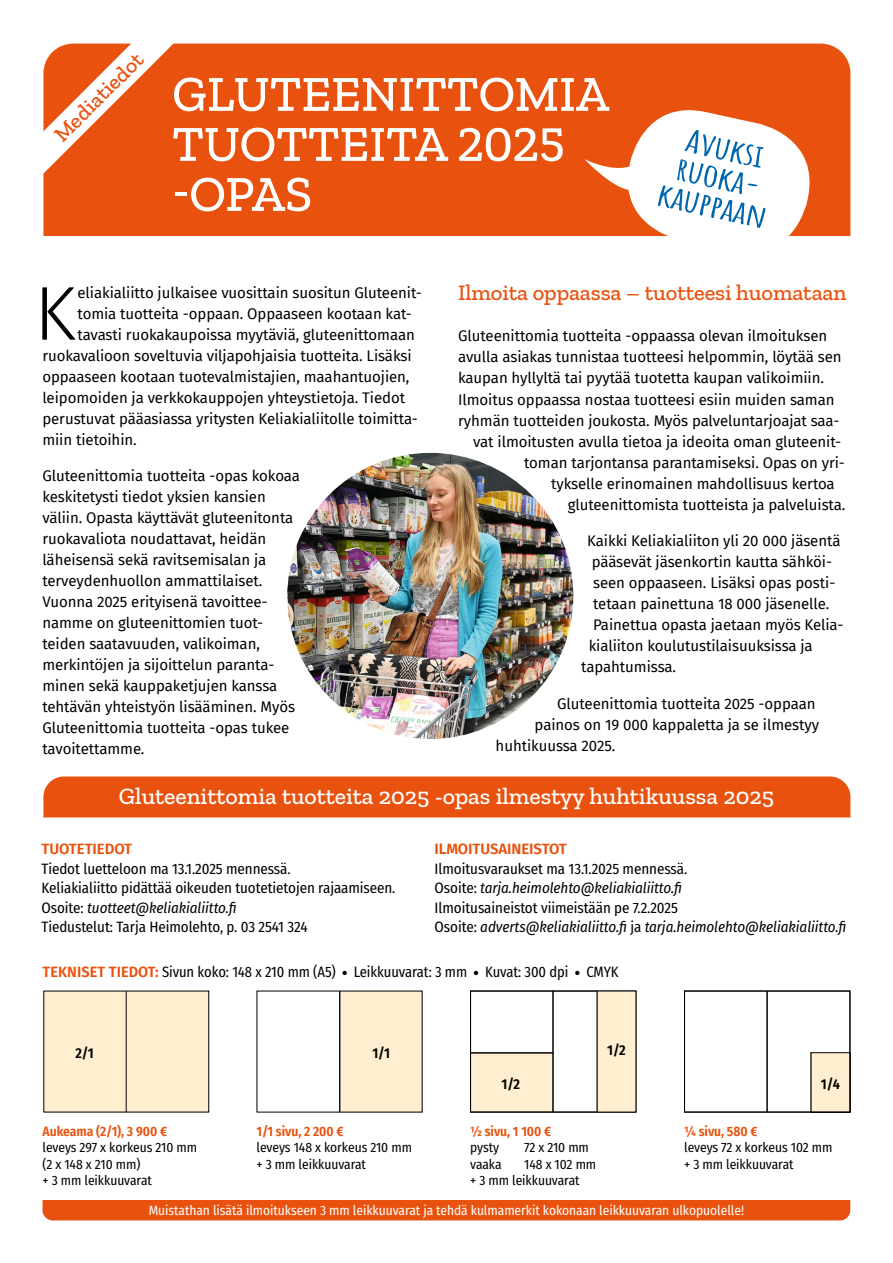
<style>
.page{position:relative;width:893px;height:1263px;background:#fff}
.page>*{position:absolute;margin:0;border:0;box-sizing:border-box;transform-origin:0 0}
.PALVELUOSASTO{font:300 76.35px "Fira Sans";color:#000}
.t1{font:500 50.4px/50.1px "Zilla Slab";color:#fff}
.Glu_kainaloleipis{font:700 31.2px/29.2px "Amatic SC";color:#0067af;text-align:center;scale:1.45 1}
.PALVELUOSASTO-2{font:500 23.85px "Zilla Slab";color:#fff}
.t2{font:500 22.5px "Zilla Slab";letter-spacing:-.005em;color:#e8520e}
.t3{font:500 22.05px "Zilla Slab";color:#e8520e}
.PALVELUOSASTO-3{font:15px/21px "Fira Sans";letter-spacing:-.005em;color:#000}
.PALVELUOSASTO-4{font:15px "Fira Sans Condensed";letter-spacing:-.005em;color:#000}
.PALVELUOSASTO-5{font:italic 15px "Fira Sans Condensed";letter-spacing:-.005em;color:#000}
.PALVELUOSASTO-6{font:600 15px "Fira Sans";letter-spacing:-.005em;color:#e8520e}
.PALVELUOSASTO-7{font:600 14.25px "Fira Sans Condensed";color:#000}
.PALVELUOSASTO-8{font:13.5px/16.5px "Fira Sans Condensed";letter-spacing:-.005em;color:#000}
.PALVELUOSASTO-9{font:13.5px "Fira Sans Condensed";letter-spacing:-.005em;color:#fff}
.PALVELUOSASTO-10{font:600 13.5px "Fira Sans Condensed";letter-spacing:-.005em;color:#e8520e}
.s1{font-size:49.95px}
.s2{font-style:normal}
.s3{font-family:"Fira Sans";font-weight:600;color:#e8520e}
</style>
<div class="page">
<div style="left:43px;top:776px;width:807px;height:41px;background:#e8520e"></div>
<div style="left:43px;top:44px;width:807px;height:192px;background:#e8520e"></div>
<div style="left:471px;top:1053px;width:82px;height:59px;background:#ffeed0"></div>
<div style="left:257px;top:991px;width:165px;height:121px;background:#ffeed0"></div>
<div style="left:257px;top:991px;width:83px;height:121px;background:#fff"></div>
<div style="left:44px;top:991px;width:165px;height:121px;background:#ffeed0"></div>
<hr style="left:126px;top:991px;width:1px;height:121px;background:#000">
<div style="left:597px;top:991px;width:39px;height:121px;background:#ffeed0"></div>
<div style="left:470px;top:991px;width:166px;height:121px;border:1px solid #000"></div>
<hr style="left:553px;top:991px;width:1px;height:121px;background:#000">
<hr style="left:471px;top:1052px;width:82px;height:1px;background:#000">
<hr style="left:597px;top:991px;width:1px;height:121px;background:#000">
<hr style="left:339px;top:991px;width:1px;height:121px;background:#000">
<div style="left:811px;top:1053px;width:39px;height:59px;background:#ffeed0"></div>
<div style="left:811px;top:1052px;width:39px;height:60px;border:1px solid #000"></div>
<div style="left:684px;top:991px;width:166px;height:121px;border:1px solid #000"></div>
<hr style="left:767px;top:991px;width:1px;height:121px;background:#000">
<div style="left:43px;top:1200px;width:807px;height:20px;background:#e8520e"></div>
<svg style="left:584px;top:98px;width:237px;height:138px"></svg>
<svg style="left:43px;top:43px;width:142px;height:140px"></svg>
<img style="left:287px;top:453px;width:286px;height:286px;border-radius:143px">
<p class="t3" style="left:49px;top:129px;width:118px;rotate:-45deg">Mediatiedot</p>
<p class="t1" style="left:172px;top:69px;width:438px">GLUTEENITTOMIA<br>TUOTTEITA <span class="s1">2025 </span>-OPAS</p>
<p class="Glu_kainaloleipis" style="left:675px;top:120px;width:79px;rotate:13deg">Avuksi ruoka&shy;kauppaan</p>
<p class="PALVELUOSASTO" style="left:34px;top:259px;width:43px">K</p>
<p class="PALVELUOSASTO-3" style="left:78px;top:281px;width:346px">eliakialiitto julkaisee vuosittain suositun Gluteenit-</p>
<p class="PALVELUOSASTO-3" style="left:78px;top:302px;width:336px">tomia tuotteita -oppaan. Oppaaseen kootaan kat-</p>
<p class="PALVELUOSASTO-3" style="left:78px;top:323px;width:339px">tavasti ruokakaupoissa myytäviä, gluteenittomaan</p>
<p class="PALVELUOSASTO-3" style="left:42px;top:344px;width:371px">ruokavalioon soveltuvia viljapohjaisia tuotteita. Lisäksi</p>
<p class="PALVELUOSASTO-3" style="left:42px;top:365px;width:369px">oppaaseen kootaan tuotevalmistajien, maahantuojien,</p>
<p class="PALVELUOSASTO-3" style="left:42px;top:386px;width:364px">leipomoiden ja verkkokauppojen yhteystietoja. Tiedot</p>
<p class="PALVELUOSASTO-3" style="left:42px;top:407px;width:377px">perustuvat pääasiassa yritysten Keliakialiitolle toimitta-</p>
<p class="PALVELUOSASTO-3" style="left:42px;top:428px;width:96px">miin tietoihin.</p>
<p class="PALVELUOSASTO-3" style="left:42px;top:464px;width:259px">Gluteenittomia tuotteita -opas kokoaa keskitetysti tiedot yksien kansien väliin. Opasta käyttävät gluteenitonta ruokavaliota noudattavat, heidän läheisensä sekä ravitsemisalan ja terveydenhuollon ammattilaiset.<br>Vuonna 2025 erityisenä tavoittee&shy;namme on gluteenittomien tuot&shy;teiden saatavuuden, valikoiman, merkintöjen ja sijoittelun paranta&shy;minen sekä kauppaketjujen kanssa tehtävän yhteistyön lisääminen. Myös Gluteenittomia tuotteita -opas tukee tavoitettamme.</p>
<h3 class="t2" style="left:458px;top:280px;width:390px">Ilmoita oppaassa – tuotteesi huomataan</h3>
<p class="PALVELUOSASTO-3" style="left:458px;top:325px;width:371px">Gluteenittomia tuotteita -oppaassa olevan ilmoituksen</p>
<p class="PALVELUOSASTO-3" style="left:458px;top:346px;width:385px">avulla asiakas tunnistaa tuotteesi helpommin, löytää sen</p>
<p class="PALVELUOSASTO-3" style="left:458px;top:367px;width:367px">kaupan hyllyltä tai pyytää tuotetta kaupan valikoimiin.</p>
<p class="PALVELUOSASTO-3" style="left:458px;top:388px;width:378px">Ilmoitus oppaassa nostaa tuotteesi esiin muiden saman</p>
<p class="PALVELUOSASTO-3" style="left:458px;top:409px;width:383px">ryhmän tuotteiden joukosta. Myös palveluntarjoajat saa-</p>
<p class="PALVELUOSASTO-3" style="left:473px;top:430px;width:369px">vat ilmoitusten avulla tietoa ja ideoita oman gluteenit-</p>
<p class="PALVELUOSASTO-3" style="left:524px;top:451px;width:322px">toman tarjontansa parantamiseksi. Opas on yri-</p>
<p class="PALVELUOSASTO-3" style="left:551px;top:472px;width:285px">tykselle erinomainen mahdollisuus kertoa</p>
<p class="PALVELUOSASTO-3" style="left:568px;top:493px;width:279px">gluteenittomista tuotteista ja palveluista.</p>
<p class="PALVELUOSASTO-3" style="left:587px;top:530px;width:255px">Kaikki Keliakialiiton yli 20 000 jäsentä</p>
<p class="PALVELUOSASTO-3" style="left:592px;top:551px;width:242px">pääsevät jäsenkortin kautta sähköi-</p>
<p class="PALVELUOSASTO-3" style="left:593px;top:572px;width:242px">seen oppaaseen. Lisäksi opas posti-</p>
<p class="PALVELUOSASTO-3" style="left:593px;top:593px;width:238px">tetaan painettuna 18 000 jäsenelle.</p>
<p class="PALVELUOSASTO-3" style="left:593px;top:614px;width:250px">Painettua opasta jaetaan myös Kelia-</p>
<p class="PALVELUOSASTO-3" style="left:589px;top:635px;width:226px">kialiiton koulutustilaisuuksissa ja</p>
<p class="PALVELUOSASTO-3" style="left:581px;top:656px;width:96px">tapahtumissa.</p>
<p class="PALVELUOSASTO-3" style="left:557px;top:693px;width:260px">Gluteenittomia tuotteita 2025 -oppaan</p>
<p class="PALVELUOSASTO-3" style="left:535px;top:714px;width:286px">painos on 19 000 kappaletta ja se ilmestyy</p>
<p class="PALVELUOSASTO-3" style="left:496px;top:735px;width:121px">huhtikuussa 2025.</p>
<p class="PALVELUOSASTO-2" style="left:119px;top:783px;width:657px">Gluteenittomia tuotteita 2025 -opas ilmestyy huhtikuussa 2025</p>
<p class="PALVELUOSASTO-6" style="left:41px;top:836px;width:92px">TUOTETIEDOT</p>
<p class="PALVELUOSASTO-4" style="left:41px;top:857px;width:251px">Tiedot luetteloon ma 13.1.2025 mennessä.</p>
<p class="PALVELUOSASTO-4" style="left:41px;top:876px;width:356px">Keliakialiitto pidättää oikeuden tuotetietojen rajaamiseen.</p>
<p class="PALVELUOSASTO-5" style="left:41px;top:896px;width:198px"><span class="s2">Osoite:</span> tuotteet@keliakialiitto.fi</p>
<p class="PALVELUOSASTO-4" style="left:41px;top:915px;width:268px">Tiedustelut: Tarja Heimolehto, p. 03 2541 324</p>
<p class="PALVELUOSASTO-6" style="left:435px;top:836px;width:134px">ILMOITUSAINEISTOT</p>
<p class="PALVELUOSASTO-4" style="left:435px;top:857px;width:254px">Ilmoitusvaraukset ma 13.1.2025 mennessä.</p>
<p class="PALVELUOSASTO-5" style="left:435px;top:877px;width:250px"><span class="s2">Osoite:</span> tarja.heimolehto@keliakialiitto.fi</p>
<p class="PALVELUOSASTO-4" style="left:435px;top:896px;width:245px">Ilmoitusaineistot viimeistään pe 7.2.2025</p>
<p class="PALVELUOSASTO-5" style="left:435px;top:916px;width:414px"><span class="s2">Osoite:</span> adverts@keliakialiitto.fi <span class="s2">ja</span> tarja.heimolehto@keliakialiitto.fi</p>
<p class="PALVELUOSASTO-4" style="left:43px;top:961px;width:577px"><span class="s3">TEKNISET TIEDOT:</span> Sivun koko: 148 x 210 mm (A5) ● Leikkuuvarat: 3 mm ● Kuvat: 300 dpi ● CMYK</p>
<p class="PALVELUOSASTO-7" style="left:75px;top:1041px;width:20px">2/1</p>
<p class="PALVELUOSASTO-7" style="left:372px;top:1041px;width:19px">1/1</p>
<p class="PALVELUOSASTO-10" style="left:43px;top:1120px;width:126px">Aukeama (2/1), 3 900 €</p>
<p class="PALVELUOSASTO-8" style="left:43px;top:1139px;width:156px">leveys 297 x korkeus 210 mm (2 x 148 x 210 mm)</p>
<p class="PALVELUOSASTO-8" style="left:43px;top:1172px;width:111px">+ 3 mm leikkuuvarat</p>
<p class="PALVELUOSASTO-10" style="left:257px;top:1120px;width:89px">1/1 sivu, 2 200 €</p>
<p class="PALVELUOSASTO-8" style="left:257px;top:1139px;width:157px">leveys 148 x korkeus 210 mm + 3 mm leikkuuvarat</p>
<p class="PALVELUOSASTO-7" style="left:501px;top:1072px;width:20px">1/2</p>
<p class="PALVELUOSASTO-7" style="left:607px;top:1038px;width:20px">1/2</p>
<p class="PALVELUOSASTO-10" style="left:470px;top:1120px;width:83px">½ sivu, 1 100 €</p>
<p class="PALVELUOSASTO-8" style="left:470px;top:1139px;width:30px">pysty</p>
<p class="PALVELUOSASTO-8" style="left:524px;top:1139px;width:66px">72 x 210 mm</p>
<p class="PALVELUOSASTO-8" style="left:470px;top:1155px;width:33px">vaaka</p>
<p class="PALVELUOSASTO-8" style="left:524px;top:1155px;width:74px">148 x 102 mm</p>
<p class="PALVELUOSASTO-8" style="left:470px;top:1172px;width:111px">+ 3 mm leikkuuvarat</p>
<p class="PALVELUOSASTO-7" style="left:821px;top:1072px;width:21px">1/4</p>
<p class="PALVELUOSASTO-10" style="left:684px;top:1120px;width:75px">¼ sivu, 580 €</p>
<p class="PALVELUOSASTO-8" style="left:684px;top:1139px;width:150px">leveys 72 x korkeus 102 mm + 3 mm leikkuuvarat</p>
<p class="PALVELUOSASTO-9" style="left:149px;top:1200px;width:597px">Muistathan lisätä ilmoitukseen 3 mm leikkuuvarat ja tehdä kulmamerkit kokonaan leikkuuvaran ulkopuolelle!</p>
</div>
